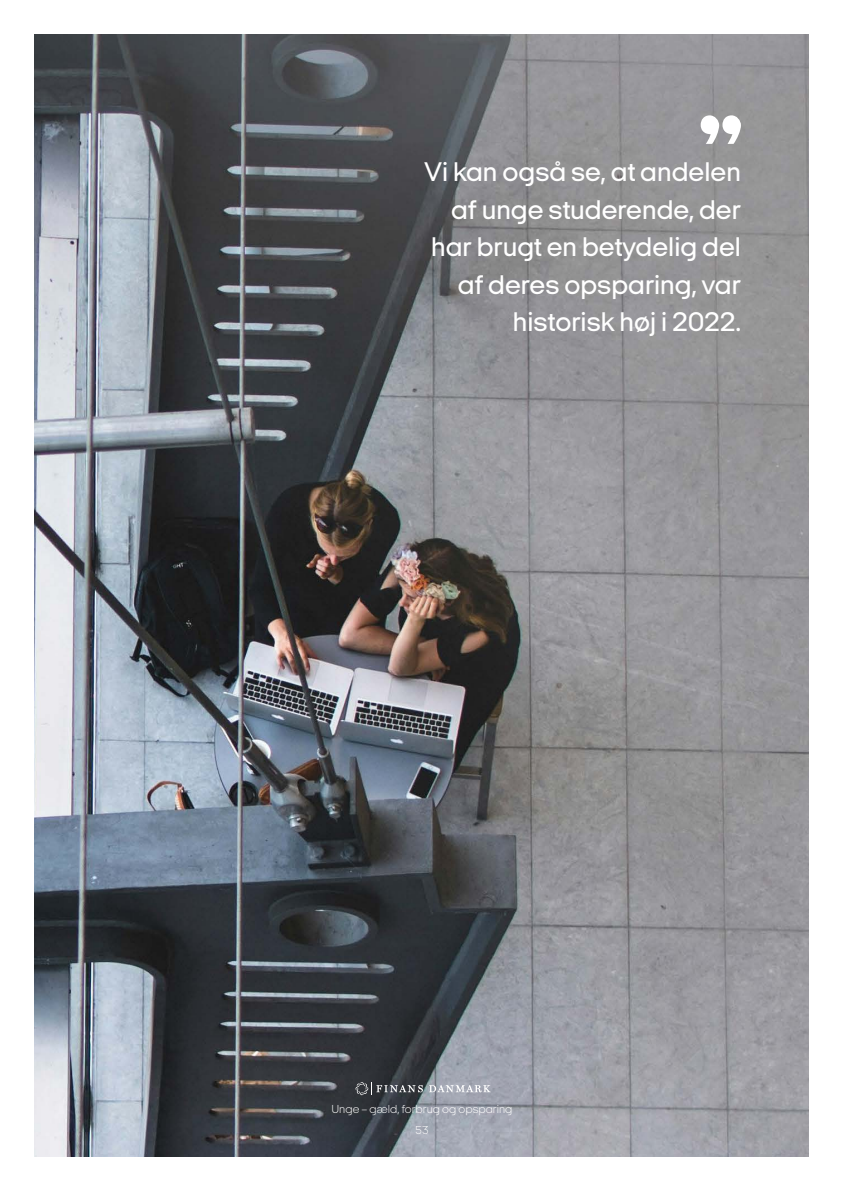
<style>
.page{position:relative;width:844px;height:1191px;background:#fff}
.page>*{position:absolute;margin:0;border:0;box-sizing:border-box;transform-origin:0 0}
.t1{font:500 27.47px/37.4px "Italian Plate No 2 Expanded";color:#fff;text-align:right}
.t2{font:200 11.9px "Italian Plate No 2 Expanded";color:#fff}
.t3{font:200 11.72px "Italian Plate No 2 Expanded";color:#fff}
</style>
<div class="page">
<img style="left:35px;top:35px;width:773px;height:1121px">
<svg style="left:700px;top:115px;width:40px;height:29px"></svg>
<svg style="left:355px;top:1082px;width:68px;height:13px"></svg>
<svg style="left:429px;top:1085px;width:61px;height:7px"></svg>
<p class="t1" style="left:424px;top:153px;width:318px">Vi kan også se, at andelen af unge studerende, der har brugt en betydelig del af deres opsparing, var historisk høj i 2022.</p>
<p class="t2" style="left:331px;top:1102px;width:183px">Unge – gæld, forbrug og opsparing</p>
<p class="t3" style="left:415px;top:1123px;width:14px">53</p>
</div>
